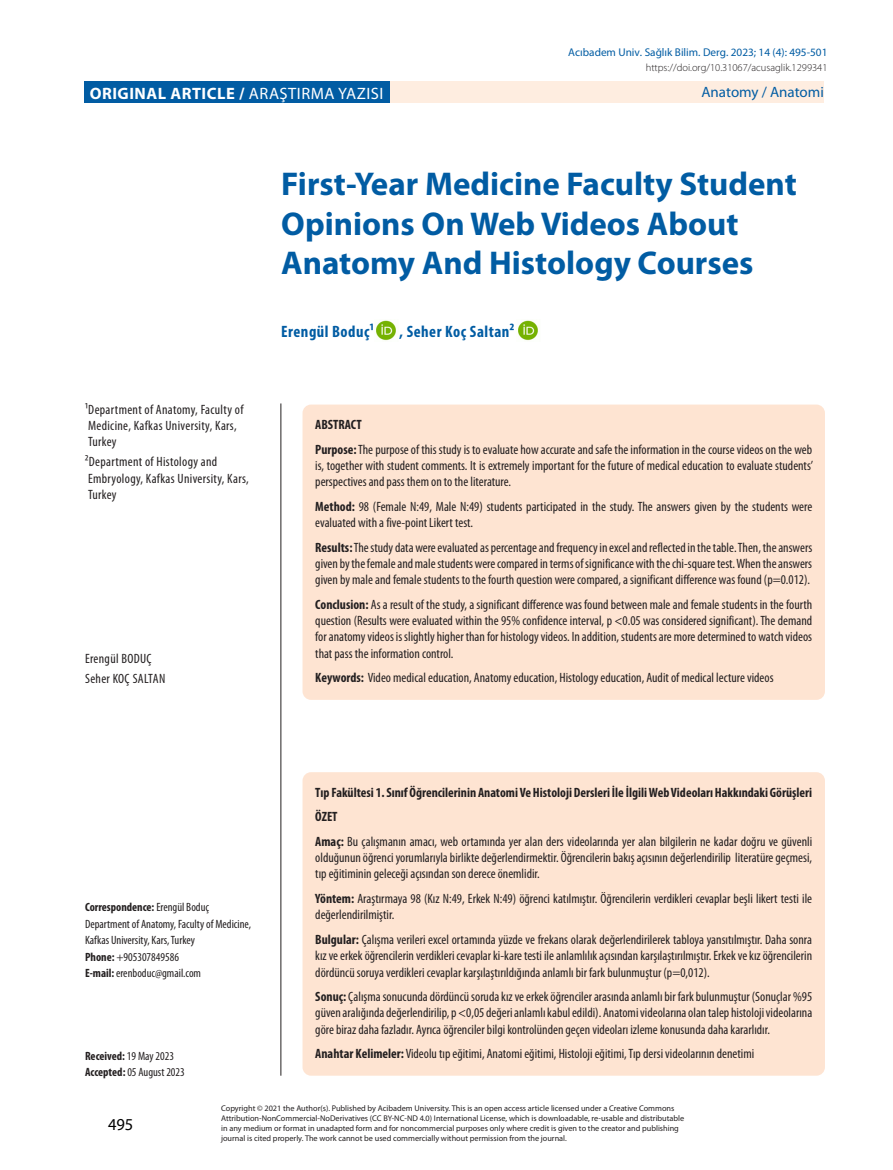
<style>
.page{position:relative;width:893px;height:1170px;background:#fff}
.page>*{position:absolute;margin:0;border:0;box-sizing:border-box;transform-origin:0 0}
.t1{font:700 33px/39.6px "Myriad Pro";color:#015ca3}
.t2{font:700 16.5px "Myriad Pro";letter-spacing:.03em;color:#fff}
.t3{font:700 condensed 16.5px "Myriad Pro";letter-spacing:.03em;color:#015ca3}
.t4{font:16.5px "Myriad Pro";color:#000}
.t5{font:15px "Myriad Pro";letter-spacing:-.005em;color:#015ca3}
.t6{font:condensed 13.5px/16.2px "Myriad Pro";color:#231f20}
.t7{font:700 condensed 13.5px/24.8px "Myriad Pro";color:#231f20}
.t8{font:condensed 13.5px/16.2px "Myriad Pro";letter-spacing:.025em;color:#231f20}
.t9{font:condensed 12px/16.5px "Myriad Pro";color:#231f20}
.t10{font:11.25px "Myriad Pro";color:#015ca3}
.t11{font:300 10.5px "Myriad Pro";color:#231f20}
.t12{font:8.25px/9.9px "Myriad Pro";color:#231f20}
.s1{font-weight:400}
.s2{font-weight:700}
</style>
<div class="page">
<hr style="left:280px;top:403px;width:1px;height:672px;background:#231f20">
<div style="left:389px;top:82px;width:435px;height:21px;background:#feede0"></div>
<div style="left:84px;top:82px;width:305px;height:21px;background:#015ca3"></div>
<div style="left:302px;top:404px;width:523px;height:295px;background:#fee4d2;border-radius:9px"></div>
<div style="left:302px;top:772px;width:523px;height:303px;background:#fee4d2;border-radius:9px"></div>
<img style="left:376px;top:320px;width:20px;height:21px">
<img style="left:518px;top:320px;width:20px;height:21px">
<p class="t10" style="left:568px;top:45px;width:261px">Acıbadem Univ. Sağlık Bilim. Derg. 2023; 14 (4): 495-501</p>
<p class="t11" style="left:646px;top:61px;width:183px">https://doi.org/10.31067/acusaglik.1299341</p>
<p class="t2" style="left:90px;top:82px;width:295px">ORIGINAL ARTICLE / <span class="s1">ARAŞTIRMA YAZISI</span></p>
<p class="t5" style="left:701px;top:83px;width:124px">Anatomy / Anatomi</p>
<h1 class="t1" style="left:281px;top:163px;width:517px">First-Year Medicine Faculty Student<br>Opinions On Web Videos About<br>Anatomy And Histology Courses</h1>
<p class="t8" style="left:85px;top:401px;width:160px">1Department of Anatomy, Faculty of<br>Medicine, Kafkas University, Kars,<br>Turkey</p>
<p class="t8" style="left:85px;top:453px;width:165px">2Department of Histology and<br>Embryology, Kafkas University, Kars,<br>Turkey</p>
<p class="t8" style="left:85px;top:647px;width:82px;line-height:20.4px">Erengül BODUÇ<br>Seher KOÇ SALTAN</p>
<p class="t3" style="left:281px;top:321px;width:94px">Erengül Boduç1</p>
<p class="t3" style="left:399px;top:321px;width:117px">, Seher Koç Saltan2</p>
<p class="t6" style="left:315px;top:412px;width:498px;line-height:24.8px"><span class="s2">ABSTRACT<br>Purpose:</span> The purpose of this study is to evaluate how accurate and safe the information in the course videos on the web</p>
<p class="t6" style="left:315px;top:457px;width:499px">is, together with student comments. It is extremely important for the future of medical education to evaluate students’ perspectives and pass them on to the literature.</p>
<p class="t6" style="left:315px;top:498px;width:498px"><span class="s2">Method:</span> 98 (Female N:49, Male N:49) students participated in the study. The answers given by the students were evaluated with a five-point Likert test.</p>
<p class="t6" style="left:315px;top:539px;width:498px;text-align:justify"><span class="s2">Results:</span> The study data were evaluated as percentage and frequency in excel and reflected in the table. Then, the answers given by the female and male students were compared in terms of significance with the chi-square test. When the answers given by male and female students to the fourth question were compared, a significant difference was found (p=0.012).</p>
<p class="t6" style="left:315px;top:596px;width:498px;text-align:justify"><span class="s2">Conclusion:</span> As a result of the study, a significant difference was found between male and female students in the fourth question (Results were evaluated within the 95% confidence interval, p &lt;0.05 was considered significant). The demand for anatomy videos is slightly higher than for histology videos. In addition, students are more determined to watch videos that pass the information control.</p>
<p class="t6" style="left:315px;top:669px;width:460px"><span class="s2">Keywords:</span> Video medical education, Anatomy education, Histology education, Audit of medical lecture videos</p>
<p class="t9" style="left:85px;top:898px;width:168px"><span class="s2">Correspondence:</span> Erengül Boduç<br>Department of Anatomy, Faculty of Medicine,<br>Kafkas University, Kars, Turkey<br><span class="s2">Phone:</span> +905307849586<br><span class="s2">E-mail:</span> erenboduc@gmail.com</p>
<p class="t9" style="left:85px;top:1047px;width:101px"><span class="s2">Received:</span> 19 May 2023<br><span class="s2">Accepted:</span> 05 August 2023</p>
<p class="t7" style="left:315px;top:779px;width:498px">Tıp Fakültesi 1. Sınıf Öğrencilerinin Anatomi Ve Histoloji Dersleri İle İlgili Web Videoları Hakkındaki Görüşleri<br>ÖZET<br>Amaç: <span class="s1">Bu çalışmanın amacı, web ortamında yer alan ders videolarında yer alan bilgilerin ne kadar doğru ve güvenli</span></p>
<p class="t6" style="left:315px;top:849px;width:498px">olduğunun öğrenci yorumlarıyla birlikte değerlendirmektir. Öğrencilerin bakış açısının değerlendirilip literatüre geçmesi, tıp eğitiminin geleceği açısından son derece önemlidir.</p>
<p class="t6" style="left:315px;top:890px;width:498px"><span class="s2">Yöntem:</span> Araştırmaya 98 (Kız N:49, Erkek N:49) öğrenci katılmıştır. Öğrencilerin verdikleri cevaplar beşli likert testi ile değerlendirilmiştir.</p>
<p class="t6" style="left:315px;top:931px;width:498px;text-align:justify"><span class="s2">Bulgular:</span> Çalışma verileri excel ortamında yüzde ve frekans olarak değerlendirilerek tabloya yansıtılmıştır. Daha sonra kız ve erkek öğrencilerin verdikleri cevaplar ki-kare testi ile anlamlılık açısından karşılaştırılmıştır. Erkek ve kız öğrencilerin dördüncü soruya verdikleri cevaplar karşılaştırıldığında anlamlı bir fark bulunmuştur (p=0,012).</p>
<p class="t6" style="left:315px;top:988px;width:498px;text-align:justify"><span class="s2">Sonuç:</span> Çalışma sonucunda dördüncü soruda kız ve erkek öğrenciler arasında anlamlı bir fark bulunmuştur (Sonuçlar %95 güven aralığında değerlendirilip, p &lt;0,05 değeri anlamlı kabul edildi). Anatomi videolarına olan talep histoloji videolarına göre biraz daha fazladır. Ayrıca öğrenciler bilgi kontrolünden geçen videoları izleme konusunda daha kararlıdır.</p>
<p class="t6" style="left:315px;top:1045px;width:440px"><span class="s2">Anahtar Kelimeler:</span> Videolu tıp eğitimi, Anatomi eğitimi, Histoloji eğitimi, Tıp dersi videolarının denetimi</p>
<p class="t4" style="left:108px;top:1114px;width:27px">495</p>
<p class="t12" style="left:221px;top:1103px;width:465px">Copyright © 2021 the Author(s). Published by Acibadem University. This is an open access article licensed under a Creative Commons Attribution-NonCommercial-NoDerivatives (CC BY-NC-ND 4.0) International License, which is downloadable, re-usable and distributable in any medium or format in unadapted form and for noncommercial purposes only where credit is given to the creator and publishing journal is cited properly. The work cannot be used commercially without permission from the journal.</p>
</div>
